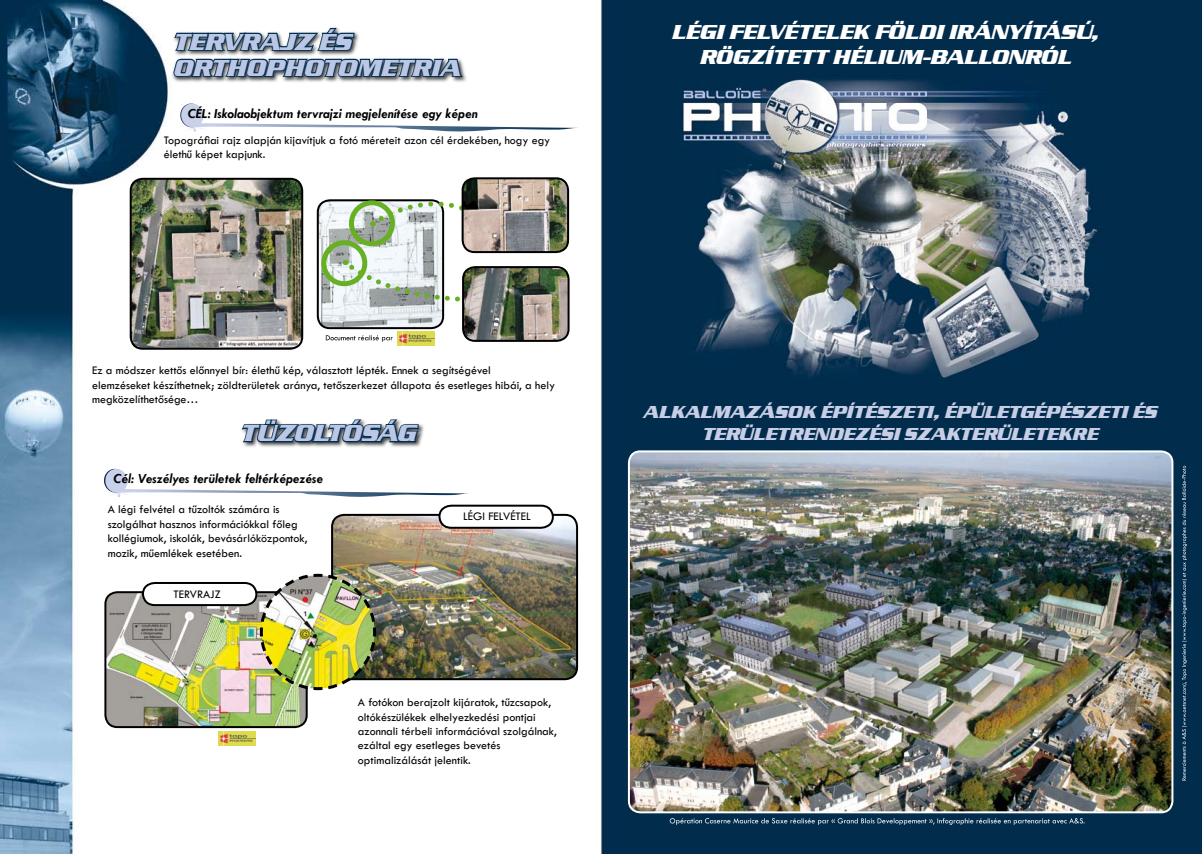
<style>
.page{position:relative;width:1202px;height:854px;background:#fff}
.page>*{position:absolute;margin:0;border:0;box-sizing:border-box;transform-origin:0 0}
.t1{font:italic 700 24px/26px "Serpentine D";color:#bcc6e5}
.t2{font:italic 700 21px/25.2px "Serpentine D";color:#fff;text-align:center}
.t3{font:italic 700 18px/21.6px "Serpentine D";color:#c8cee6;text-align:center}
.t4{font:italic 700 14px "Tw Cen";color:#000}
.t5{font:500 12px/14.4px "Tw Cen";color:#000}
</style>
<div class="page">
<img style="left:0;top:0;width:1202px;height:853px">
<img style="left:666px;top:70px;width:436px;height:324px;border-radius:12px">
<svg style="left:179px;top:103px;width:400px;height:29px"></svg>
<img style="left:318px;top:200px;width:125px;height:128px;border-radius:12px">
<div style="left:317px;top:199px;width:127px;height:130px;border:2px solid #000;border-radius:12px"></div>
<svg style="left:342px;top:258px;width:197px;height:51px"></svg>
<svg style="left:372px;top:186px;width:90px;height:52px"></svg>
<img style="left:629px;top:451px;width:543px;height:361px;border-radius:11px">
<div style="left:628px;top:450px;width:545px;height:363px;border:2px solid #fff;border-radius:11px"></div>
<img style="left:131px;top:179px;width:171px;height:169px;border-radius:12px">
<div style="left:130px;top:178px;width:173px;height:171px;border:2px solid #000;border-radius:12px"></div>
<img style="left:463px;top:178px;width:105px;height:74px;border-radius:12px">
<div style="left:462px;top:177px;width:107px;height:76px;border:2px solid #000;border-radius:12px"></div>
<div style="left:321px;top:240px;width:46px;height:46px;border:5px solid #67af23;border-radius:50%"></div>
<div style="left:349px;top:200px;width:46px;height:46px;border:5px solid #67af23;border-radius:50%"></div>
<img style="left:463px;top:267px;width:106px;height:74px;border-radius:12px">
<div style="left:462px;top:266px;width:108px;height:76px;border:2px solid #000;border-radius:12px"></div>
<img style="left:105px;top:592px;width:202px;height:134px;border-radius:12px">
<div style="left:104px;top:591px;width:204px;height:136px;border:2px solid #000;border-radius:12px"></div>
<img style="left:332px;top:514px;width:245px;height:164px;border-radius:12px">
<div style="left:331px;top:513px;width:247px;height:167px;border:2px solid #000;border-radius:12px"></div>
<svg style="left:437px;top:503px;width:118px;height:26px"></svg>
<svg style="left:103px;top:468px;width:367px;height:29px"></svg>
<img style="left:141px;top:572px;width:237px;height:119px">
<img style="left:398px;top:331px;width:37px;height:14px">
<img style="left:219px;top:731px;width:36px;height:13px">
<svg style="left:326px;top:335px;width:67px;height:7px"></svg>
<svg style="left:670px;top:817px;width:414px;height:7px;background:#33556f"></svg>
<svg style="left:1182px;top:465px;width:5px;height:315px;background:#355771"></svg>
<div style="left:171px;top:26px;width:298px;height:57px;background:#000;opacity:.75"></div>
<svg style="left:172px;top:8px;width:294px;height:70px"></svg>
<div style="left:240px;top:417px;width:185px;height:31px;background:#000;opacity:.75"></div>
<svg style="left:240px;top:417px;width:181px;height:27px"></svg>
<h1 class="t1" style="left:174px;top:29px;width:289px">TERVRAJZ ÉS<br>ORTHOPHOTOMETRIA</h1>
<p class="t4" style="left:188px;top:105px;width:291px">CÉL: Iskolaobjektum tervrajzi megjelenítése egy képen</p>
<p class="t5" style="left:164px;top:133px;width:388px">Topográfiai rajz alapján kijavítjuk a fotó méreteit azon cél érdekében, hogy egy élethű képet kapjunk.</p>
<p class="t5" style="left:92px;top:363px;width:464px">Ez a módszer kettős előnnyel bír: élethű kép, választott lépték. Ennek a segítségével<br>elemzéseket készíthetnek; zöldterületek aránya, tetőszerkezet állapota és esetleges hibái, a hely megközelíthetősége…</p>
<h1 class="t1" style="left:242px;top:420px;width:176px">TÜZOLTÓSÁG</h1>
<p class="t4" style="left:113px;top:470px;width:211px">Cél: Veszélyes területek feltérképezése</p>
<p class="t5" style="left:108px;top:502px;width:201px">A légi felvétel a tűzoltók számára is szolgálhat hasznos információkkal főleg kollégiumok, iskolák, bevásárlóközpontok, mozik, műemlékek esetében.</p>
<p class="t5" style="left:463px;top:508px;width:69px">LÉGI FELVÉTEL</p>
<p class="t5" style="left:173px;top:586px;width:49px">TERVRAJZ</p>
<p class="t5" style="left:358px;top:695px;width:200px">A fotókon berajzolt kijáratok, tűzcsapok, oltókészülékek elhelyezkedési pontjai azonnali térbeli információval szolgálnak, ezáltal egy esetleges bevetés optimalizálását jelentik.</p>
<h2 class="t2" style="left:673px;top:20px;width:429px">LÉGI FELVÉTELEK FÖLDI IRÁNYÍTÁSÚ,<br>RÖGZÍTETT HÉLIUM-BALLONRÓL</h2>
<h3 class="t3" style="left:644px;top:401px;width:515px">ALKALMAZÁSOK ÉPÍTÉSZETI, ÉPÜLETGÉPÉSZETI ÉS<br>TERÜLETRENDEZÉSI SZAKTERÜLETEKRE</h3>
</div>
